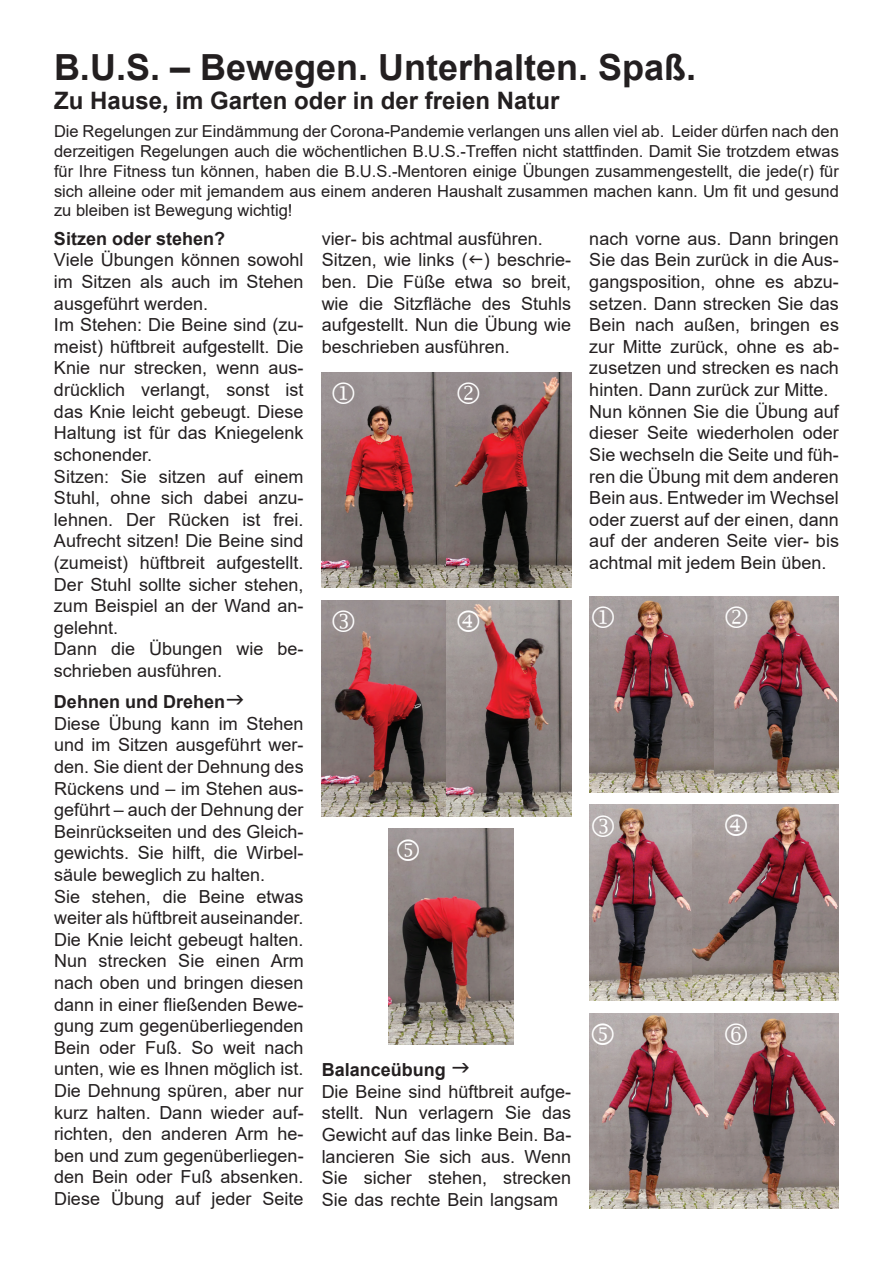
<style>
.page{position:relative;width:893px;height:1263px;background:#fff}
.page>*{position:absolute;margin:0;border:0;box-sizing:border-box;transform-origin:0 0}
.t1{font:700 36px "Arial";color:#231f20}
.t2{font:30px "Wingdings 2";color:#fff}
.t3{font:700 24px "Arial";color:#231f20}
.t4{font:18px/21.6px "Arial";color:#231f20}
.t5{font:700 18px "Arial";color:#231f20}
.t6{font:16.5px/19.8px "Arial";color:#231f20;text-align:justify}
</style>
<div class="page">
<img style="left:589px;top:596px;width:250px;height:196px">
<img style="left:589px;top:804px;width:250px;height:196px">
<img style="left:589px;top:1013px;width:250px;height:196px">
<img style="left:322px;top:372px;width:249px;height:216px">
<img style="left:322px;top:601px;width:249px;height:215px">
<img style="left:389px;top:829px;width:125px;height:215px">
<svg style="left:592px;top:606px;width:22px;height:22px"></svg>
<svg style="left:726px;top:606px;width:21px;height:22px"></svg>
<svg style="left:725px;top:814px;width:22px;height:22px"></svg>
<svg style="left:333px;top:382px;width:21px;height:22px"></svg>
<svg style="left:458px;top:382px;width:21px;height:22px"></svg>
<svg style="left:458px;top:610px;width:21px;height:22px"></svg>
<svg style="left:725px;top:1022px;width:22px;height:22px"></svg>
<h1 class="t1" style="left:54px;top:42px;width:644px">B.U.S. – Bewegen. Unterhalten. Spaß.</h1>
<h3 class="t3" style="left:54px;top:84px;width:507px">Zu Hause, im Garten oder in der freien Natur</h3>
<p class="t6" style="left:54px;top:121px;width:786px">Die Regelungen zur Eindämmung der Corona-Pandemie verlangen uns allen viel ab. Leider dürfen nach den derzeitigen Regelungen auch die wöchentlichen B.U.S.-Treffen nicht stattfinden. Damit Sie trotzdem etwas für Ihre Fitness tun können, haben die B.U.S.-Mentoren einige Übungen zusammengestellt, die jede(r) für sich alleine oder mit jemandem aus einem anderen Haushalt zusammen machen kann. Um fit und gesund zu bleiben ist Bewegung wichtig!</p>
<p class="t4" style="left:589px;top:228px;width:251px">nach vorne aus. Dann bringen<br>Sie das Bein zurück in die Aus&shy;gangsposition, ohne es abzu&shy;setzen. Dann strecken Sie das<br>Bein nach außen, bringen es zur Mitte zurück, ohne es ab&shy;zusetzen und strecken es nach hinten. Dann zurück zur Mitte.<br>Nun können Sie die Übung auf dieser Seite wiederholen oder<br>Sie wechseln die Seite und füh&shy;ren die Übung mit dem anderen<br>Bein aus. Entweder im Wechsel oder zuerst auf der einen, dann auf der anderen Seite vier- bis achtmal mit jedem Bein üben.</p>
<p class="t5" style="left:54px;top:226px;width:173px">Sitzen oder stehen?</p>
<p class="t4" style="left:54px;top:249px;width:251px">Viele Übungen können sowohl im Sitzen als auch im Stehen ausgeführt werden.<br>Im Stehen: Die Beine sind (zu&shy;meist) hüftbreit aufgestellt. Die<br>Knie nur strecken, wenn aus&shy;drücklich verlangt, sonst ist das Knie leicht gebeugt. Diese<br>Haltung ist für das Kniegelenk schonender.<br>Sitzen: Sie sitzen auf einem<br>Stuhl, ohne sich dabei anzu&shy;lehnen. Der Rücken ist frei.<br>Aufrecht sitzen! Die Beine sind (zumeist) hüftbreit aufgestellt.<br>Der Stuhl sollte sicher stehen, zum Beispiel an der Wand an&shy;gelehnt.<br>Dann die Übungen wie be&shy;schrieben ausführen.</p>
<p class="t5" style="left:54px;top:689px;width:173px">Dehnen und Drehen</p>
<p class="t4" style="left:54px;top:712px;width:251px">Diese Übung kann im Stehen und im Sitzen ausgeführt wer&shy;den. Sie dient der Dehnung des<br>Rückens und – im Stehen aus&shy;geführt – auch der Dehnung der<br>Beinrückseiten und des Gleich&shy;gewichts. Sie hilft, die Wirbel&shy;säule beweglich zu halten.<br>Sie stehen, die Beine etwas weiter als hüftbreit auseinander.<br>Die Knie leicht gebeugt halten.<br>Nun strecken Sie einen Arm nach oben und bringen diesen dann in einer fließenden Bewe&shy;gung zum gegenüberliegenden<br>Bein oder Fuß. So weit nach unten, wie es Ihnen möglich ist.<br>Die Dehnung spüren, aber nur kurz halten. Dann wieder auf&shy;richten, den anderen Arm he&shy;ben und zum gegenüberliegen&shy;den Bein oder Fuß absenken.<br>Diese Übung auf jeder Seite</p>
<p class="t4" style="left:322px;top:228px;width:251px">vier- bis achtmal ausführen.<br>Sitzen, wie links ( ) beschrie&shy;ben. Die Füße etwa so breit, wie die Sitzfläche des Stuhls aufgestellt. Nun die Übung wie beschrieben ausführen.</p>
<h2 class="t2" style="left:330px;top:607px;width:28px">●</h2>
<h2 class="t2" style="left:590px;top:811px;width:28px">●</h2>
<h2 class="t2" style="left:395px;top:835px;width:28px">■</h2>
<h2 class="t2" style="left:589px;top:1020px;width:28px">■</h2>
<p class="t5" style="left:322px;top:1057px;width:126px">Balanceübung</p>
<p class="t4" style="left:322px;top:1080px;width:251px;text-align:justify">Die Beine sind hüftbreit aufge&shy;stellt. Nun verlagern Sie das Gewicht auf das linke Bein. Ba&shy;lancieren Sie sich aus. Wenn Sie sicher stehen, strecken Sie das rechte Bein langsam</p>
</div>
